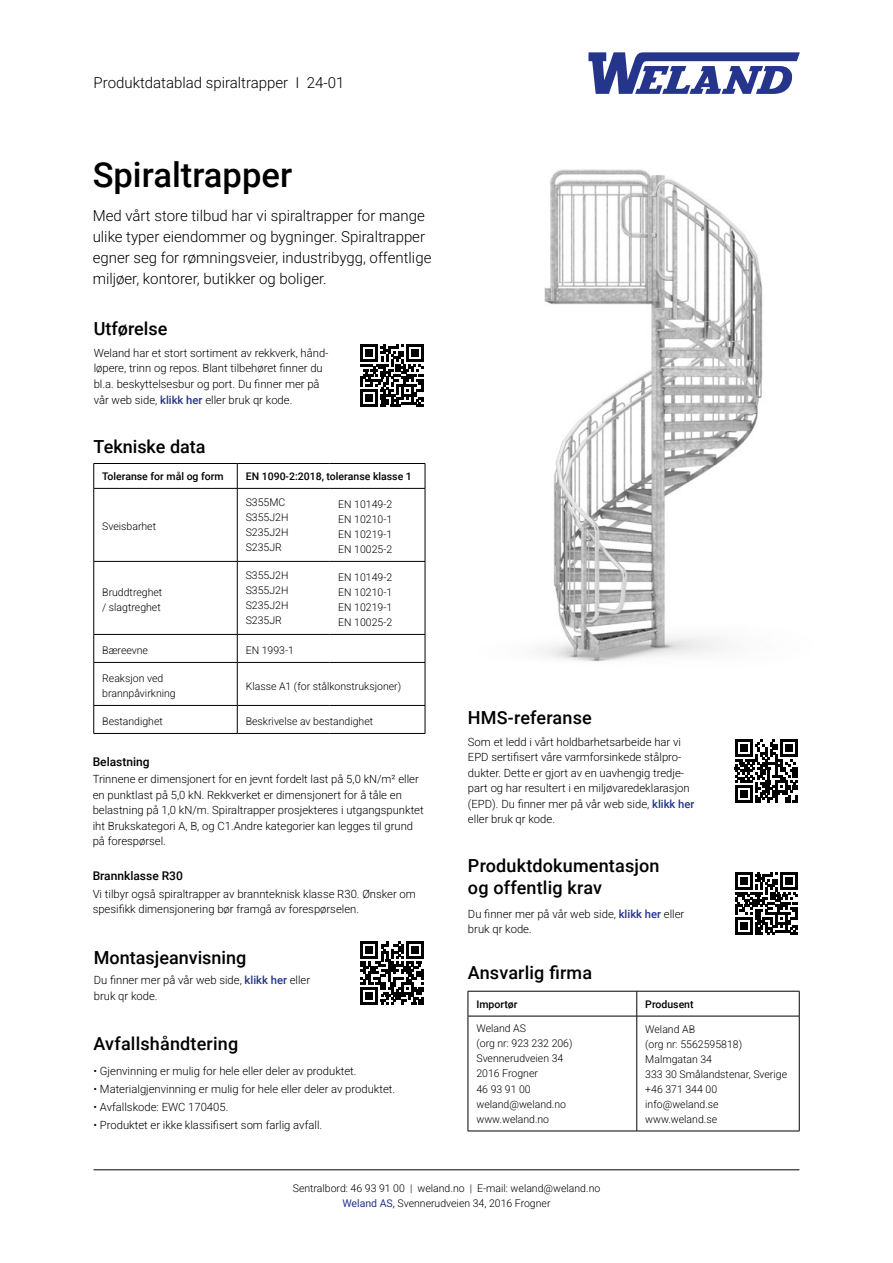
<style>
.page{position:relative;width:893px;height:1263px;background:#fff}
.page>*{position:absolute;margin:0;border:0;box-sizing:border-box;transform-origin:0 0}
.t1{font:500 34.5px "Roboto";color:#000001}
.t2{font:500 18px/21.6px "Roboto";letter-spacing:.01em;color:#000001}
.t3{font:15px/21px "Roboto";color:#000001}
.t4{font:500 12px "Roboto";color:#000001}
.t5{font:11.25px/15.5px "Roboto";color:#000001}
.t6{font:10.5px/15px "Roboto";color:#000001}
.t7{font:500 10.5px "Roboto";color:#000001}
.s1{font-weight:500;color:#26358c}
.s2{color:#26358c}
</style>
<div class="page">
<hr style="left:94px;top:1169px;width:705px;height:1px;background:#000001">
<svg style="left:588px;top:52px;width:212px;height:42px"></svg>
<img style="left:414px;top:169px;width:349px;height:537px">
<hr style="left:94px;top:488px;width:143px;height:1px;background:#000001">
<hr style="left:237px;top:488px;width:93px;height:1px;background:#000001">
<hr style="left:330px;top:488px;width:95px;height:1px;background:#000001">
<hr style="left:94px;top:561px;width:143px;height:1px;background:#000001">
<hr style="left:237px;top:561px;width:93px;height:1px;background:#000001">
<hr style="left:330px;top:561px;width:95px;height:1px;background:#000001">
<hr style="left:94px;top:634px;width:143px;height:1px;background:#000001">
<hr style="left:237px;top:634px;width:93px;height:1px;background:#000001">
<hr style="left:330px;top:634px;width:95px;height:1px;background:#000001">
<hr style="left:237px;top:662px;width:93px;height:1px;background:#000001">
<hr style="left:330px;top:662px;width:95px;height:1px;background:#000001">
<hr style="left:237px;top:705px;width:93px;height:1px;background:#000001">
<hr style="left:330px;top:705px;width:95px;height:1px;background:#000001">
<hr style="left:237px;top:733px;width:93px;height:1px;background:#000001">
<hr style="left:330px;top:733px;width:95px;height:1px;background:#000001">
<hr style="left:237px;top:463px;width:93px;height:1px;background:#000001">
<hr style="left:330px;top:463px;width:95px;height:1px;background:#000001">
<svg style="left:425px;top:464px;width:1px;height:24px"></svg>
<hr style="left:425px;top:489px;width:1px;height:72px;background:#000001">
<hr style="left:425px;top:562px;width:1px;height:72px;background:#000001">
<svg style="left:425px;top:635px;width:1px;height:27px"></svg>
<hr style="left:425px;top:663px;width:1px;height:42px;background:#000001">
<svg style="left:425px;top:706px;width:1px;height:27px"></svg>
<hr style="left:94px;top:463px;width:143px;height:1px;background:#000001">
<svg style="left:93px;top:464px;width:1px;height:24px"></svg>
<svg style="left:237px;top:464px;width:1px;height:24px"></svg>
<hr style="left:93px;top:489px;width:1px;height:72px;background:#000001">
<hr style="left:237px;top:489px;width:1px;height:72px;background:#000001">
<hr style="left:93px;top:562px;width:1px;height:72px;background:#000001">
<hr style="left:237px;top:562px;width:1px;height:72px;background:#000001">
<svg style="left:93px;top:635px;width:1px;height:27px"></svg>
<svg style="left:237px;top:635px;width:1px;height:27px"></svg>
<hr style="left:94px;top:662px;width:143px;height:1px;background:#000001">
<hr style="left:93px;top:663px;width:1px;height:42px;background:#000001">
<hr style="left:237px;top:663px;width:1px;height:42px;background:#000001">
<hr style="left:94px;top:705px;width:143px;height:1px;background:#000001">
<svg style="left:93px;top:706px;width:1px;height:27px"></svg>
<svg style="left:237px;top:706px;width:1px;height:27px"></svg>
<hr style="left:94px;top:733px;width:143px;height:1px;background:#000001">
<hr style="left:468px;top:1016px;width:169px;height:1px;background:#000001">
<hr style="left:637px;top:1016px;width:162px;height:1px;background:#000001">
<svg style="left:636px;top:992px;width:1px;height:24px"></svg>
<hr style="left:636px;top:1016px;width:1px;height:115px;background:#000001">
<hr style="left:468px;top:991px;width:169px;height:1px;background:#000001">
<svg style="left:468px;top:991px;width:1px;height:25px"></svg>
<hr style="left:637px;top:991px;width:162px;height:1px;background:#000001">
<svg style="left:799px;top:991px;width:1px;height:25px"></svg>
<hr style="left:468px;top:1016px;width:1px;height:115px;background:#000001">
<hr style="left:799px;top:1016px;width:1px;height:115px;background:#000001">
<hr style="left:468px;top:1131px;width:169px;height:1px;background:#000001">
<hr style="left:637px;top:1131px;width:162px;height:1px;background:#000001">
<div style="left:353px;top:336px;width:79px;height:79px;background:#fff"></div>
<svg style="left:361px;top:344px;width:63px;height:63px"></svg>
<hr style="left:361px;top:404px;width:17px;height:3px;background:#000">
<div style="left:366px;top:394px;width:7px;height:8px;background:#000"></div>
<svg style="left:361px;top:941px;width:63px;height:63px"></svg>
<div style="left:366px;top:992px;width:7px;height:7px;background:#000"></div>
<svg style="left:735px;top:739px;width:63px;height:63px"></svg>
<div style="left:740px;top:790px;width:7px;height:7px;background:#000"></div>
<svg style="left:735px;top:872px;width:63px;height:63px"></svg>
<hr style="left:735px;top:932px;width:17px;height:3px;background:#000">
<div style="left:740px;top:922px;width:7px;height:8px;background:#000"></div>
<h3 class="t3" style="left:94px;top:72px;width:253px">Produktdatablad spiraltrapper I 24-01</h3>
<h1 class="t1" style="left:93px;top:151px;width:201px">Spiraltrapper</h1>
<h3 class="t3" style="left:93px;top:205px;width:340px">Med vårt store tilbud har vi spiraltrapper for mange ulike typer eiendommer og bygninger. Spiraltrapper egner seg for rømningsveier, industribygg, offentlige miljøer, kontorer, butikker og boliger.</h3>
<h2 class="t2" style="left:94px;top:317px;width:75px">Utførelse</h2>
<p class="t5" style="left:94px;top:345px;width:236px">Weland har et stort sortiment av rekkverk, hånd&shy;løpere, trinn og repos. Blant tilbehøret finner du bl.a. beskyttelsesbur og port. Du finner mer på vår web side, <span class="s1">klikk her</span> eller bruk qr kode.</p>
<h2 class="t2" style="left:94px;top:435px;width:114px">Tekniske data</h2>
<p class="t7" style="left:102px;top:469px;width:123px">Toleranse for mål og form</p>
<p class="t7" style="left:246px;top:469px;width:168px">EN 1090-2:2018, toleranse klasse 1</p>
<p class="t6" style="left:102px;top:519px;width:55px">Sveisbarhet</p>
<p class="t6" style="left:102px;top:584px;width:62px">Bruddtreghet / slagtreghet</p>
<p class="t6" style="left:246px;top:495px;width:44px">S355MC<br>S355J2H<br>S235J2H<br>S235JR</p>
<p class="t6" style="left:338px;top:496px;width:55px;text-align:justify">EN 10149-2<br>EN 10210-1<br>EN 10219-1<br>EN 10025-2</p>
<p class="t6" style="left:246px;top:568px;width:44px;text-align:justify">S355J2H S355J2H S235J2H S235JR</p>
<p class="t6" style="left:338px;top:569px;width:55px;text-align:justify">EN 10149-2<br>EN 10210-1<br>EN 10219-1<br>EN 10025-2</p>
<p class="t6" style="left:102px;top:642px;width:47px">Bæreevne</p>
<p class="t6" style="left:246px;top:642px;width:50px">EN 1993-1</p>
<p class="t6" style="left:102px;top:670px;width:75px">Reaksjon ved brannpåvirkning</p>
<p class="t6" style="left:246px;top:678px;width:157px">Klasse A1 (for stålkonstruksjoner)</p>
<p class="t6" style="left:102px;top:713px;width:62px">Bestandighet</p>
<p class="t6" style="left:246px;top:713px;width:129px">Beskrivelse av bestandighet</p>
<p class="t4" style="left:93px;top:753px;width:58px">Belastning</p>
<p class="t5" style="left:93px;top:771px;width:333px">Trinnene er dimensjonert for en jevnt fordelt last på 5,0 kN/m² eller en punktlast på 5,0 kN. Rekkverket er dimensjonert for å tåle en belastning på 1,0 kN/m. Spiraltrapper prosjekteres i utgangspunktet iht Brukskategori A, B, og C1.Andre kategorier kan legges til grund på forespørsel.</p>
<p class="t4" style="left:93px;top:868px;width:92px">Brannklasse R30</p>
<p class="t5" style="left:93px;top:886px;width:325px">Vi tilbyr også spiraltrapper av brannteknisk klasse R30. Ønsker om spesifikk dimensjonering bør framgå av forespørselen.</p>
<h2 class="t2" style="left:94px;top:946px;width:154px">Montasjeanvisning</h2>
<p class="t5" style="left:94px;top:971px;width:218px">Du finner mer på vår web side, <span class="s1">klikk her</span> eller bruk qr kode.</p>
<h2 class="t2" style="left:94px;top:1032px;width:146px">Avfallshåndtering</h2>
<p class="t5" style="left:94px;top:1062px;width:265px">• Gjenvinning er mulig for hele eller deler av produktet.</p>
<p class="t5" style="left:94px;top:1080px;width:303px">• Materialgjenvinning er mulig for hele eller deler av produktet.</p>
<p class="t5" style="left:94px;top:1098px;width:136px">• Avfallskode: EWC 170405.</p>
<p class="t5" style="left:94px;top:1116px;width:230px">• Produktet er ikke klassifisert som farlig avfall.</p>
<h2 class="t2" style="left:468px;top:706px;width:125px">HMS-referanse</h2>
<p class="t5" style="left:468px;top:733px;width:228px">Som et ledd i vårt holdbarhetsarbeide har vi EPD sertifisert våre varmforsinkede stålpro&shy;dukter. Dette er gjort av en uavhengig tredje&shy;part og har resultert i en miljøvaredeklarasjon (EPD). Du finner mer på vår web side, <span class="s1">klikk her </span>eller bruk qr kode.</p>
<h2 class="t2" style="left:468px;top:854px;width:193px">Produktdokumentasjon og offentlig krav</h2>
<p class="t5" style="left:468px;top:906px;width:218px">Du finner mer på vår web side, <span class="s1">klikk her</span> eller bruk qr kode.</p>
<h2 class="t2" style="left:468px;top:961px;width:126px">Ansvarlig firma</h2>
<p class="t7" style="left:476px;top:996px;width:43px">Importør</p>
<p class="t7" style="left:645px;top:996px;width:50px">Produsent</p>
<p class="t6" style="left:476px;top:1021px;width:98px">Weland AS<br>(org nr: 923 232 206)<br>Svennerudveien 34<br>2016 Frogner<br>46 93 91 00 weland@weland.no www.weland.no</p>
<p class="t6" style="left:645px;top:1021px;width:143px">Weland AB<br>(org nr: 5562595818)<br>Malmgatan 34<br>333 30 Smålandstenar, Sverige +46 371 344 00 info@weland.se www.weland.se</p>
<p class="t6" style="left:293px;top:1180px;width:309px;text-align:center">Sentralbord: 46 93 91 00 | weland.no | E-mail: weland@weland.no<br><span class="s2">Weland AS,</span> Svennerudveien 34, 2016 Frogner</p>
</div>
